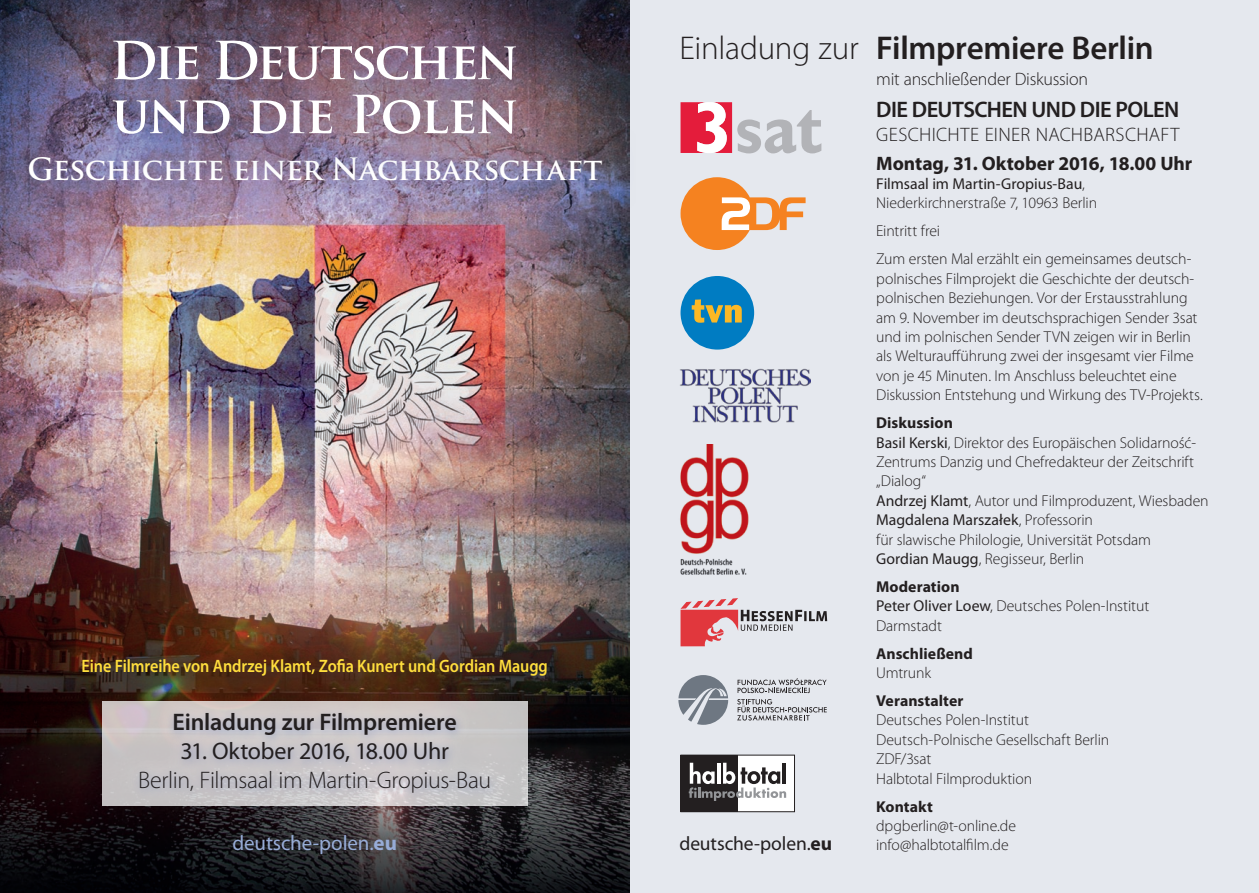
<style>
.page{position:relative;width:1259px;height:893px;background:#fff}
.page>*{position:absolute;margin:0;border:0;box-sizing:border-box;transform-origin:0 0}
.t1{font:700 51px/54px "Trajan Pro";letter-spacing:-.05em;color:#fff}
.t2{font:600 33px "Myriad Pro";letter-spacing:-.01em;color:#231f20}
.t3{font:300 33px "Myriad Pro";letter-spacing:-.01em;color:#231f20}
.t4{font:700 30px "Trajan Pro";letter-spacing:-.015em;color:#fff}
.t5{font:300 24px "Myriad Pro";letter-spacing:-.02em;color:#231f20}
.t6{font:600 24px "Myriad Pro";letter-spacing:-.01em;color:#231f20}
.t7{font:24px "Myriad Pro";letter-spacing:-.015em;color:#231f20}
.t8{font:600 22.5px "Myriad Pro";letter-spacing:-.025em;color:#231f20}
.Teil{font:21px "Myriad Pro";letter-spacing:-.005em;color:#97acd7}
.t9{font:700 19.5px "Myriad Pro";letter-spacing:-.005em;color:#231f20}
.t10{font:300 19.5px "Myriad Pro";letter-spacing:.015em;color:#231f20}
.t11{font:19.5px "Myriad Pro";letter-spacing:-.005em;color:#231f20}
.Teil-2{font:600 18px "Myriad Pro";letter-spacing:-.005em;color:#ffde3d;scale:.9 1}
.t12{font:300 18px "Myriad Pro";letter-spacing:-.01em;color:#231f20}
.t13{font:300 15.75px/19.4px "Myriad Pro";letter-spacing:-.005em;color:#231f20}
.t14{font:700 15.75px/19.4px "Myriad Pro";letter-spacing:.005em;color:#231f20}
.s1{font-weight:700}
.s2{font-weight:400}
.s3{font-weight:300}
</style>
<div class="page">
<div style="left:629px;top:0;width:630px;height:893px;background:#e5e8ee"></div>
<img style="left:0;top:0;width:629px;height:893px">
<svg style="left:0;top:107px;width:630px;height:113px;background:#81728f"></svg>
<svg style="left:62px;top:0;width:488px;height:175px;background:#76627a"></svg>
<svg style="left:62px;top:638px;width:503px;height:54px;background:#462a1b"></svg>
<svg style="left:213px;top:815px;width:199px;height:53px;background:#302e31"></svg>
<div style="left:681px;top:755px;width:113px;height:57px;background:#fff"></div>
<div style="left:680px;top:755px;width:115px;height:57px;border:1px solid #231f20"></div>
<div style="left:681px;top:755px;width:57px;height:57px;background:#231f20"></div>
<svg style="left:689px;top:763px;width:97px;height:38px"></svg>
<svg style="left:680px;top:177px;width:125px;height:73px"></svg>
<img style="left:680px;top:369px;width:130px;height:54px">
<img style="left:680px;top:444px;width:69px;height:131px">
<svg style="left:680px;top:598px;width:147px;height:48px"></svg>
<svg style="left:737px;top:699px;width:89px;height:22px"></svg>
<svg style="left:737px;top:678px;width:89px;height:15px"></svg>
<svg style="left:678px;top:675px;width:50px;height:50px"></svg>
<svg style="left:680px;top:102px;width:141px;height:51px"></svg>
<div style="left:680px;top:276px;width:74px;height:74px;background:#007cc2;border-radius:50%"></div>
<svg style="left:691px;top:299px;width:51px;height:24px"></svg>
<div style="left:102px;top:702px;width:425px;height:104px;background:linear-gradient(to bottom,#cac4c3,#c3c2c4)"></div>
<svg style="left:119px;top:692px;width:387px;height:114px;background:#bdb7b9"></svg>
<p class="t1" style="left:110px;top:34px;width:410px">Die Deutschen und die Polen</p>
<p class="t4" style="left:27px;top:150px;width:576px">Geschichte einer Nachbarschaft</p>
<p class="Teil-2" style="left:81px;top:654px;width:520px">Eine Filmreihe von Andrzej Klamt, Zofia Kunert und Gordian Maugg</p>
<p class="t6" style="left:173px;top:707px;width:286px">Einladung zur Filmpremiere</p>
<p class="t7" style="left:180px;top:736px;width:270px">31. Oktober 2016, 18.00 Uhr</p>
<p class="t5" style="left:138px;top:765px;width:355px">Berlin, Filmsaal im Martin-Gropius-Bau</p>
<p class="Teil" style="left:232px;top:830px;width:166px">deutsche-polen.<span class="s1">eu</span></p>
<p class="t3" style="left:679px;top:28px;width:181px">Einladung zur</p>
<p class="t2" style="left:876px;top:27px;width:279px">Filmpremiere Berlin</p>
<p class="t12" style="left:876px;top:68px;width:213px">mit anschließender Diskussion</p>
<p class="t8" style="left:876px;top:95px;width:305px">Die Deutschen und die Polen</p>
<p class="t10" style="left:876px;top:123px;width:305px">Geschichte einer Nachbarschaft</p>
<p class="t9" style="left:876px;top:150px;width:318px">Montag, 31. Oktober 2016, 18.00 Uhr</p>
<p class="t13" style="left:876px;top:174px;width:222px"><span class="s2">Filmsaal im Martin-Gropius-Bau</span>,<br>N iederkirchnerstraße 7, 10963 Berlin</p>
<p class="t13" style="left:876px;top:221px;width:66px">Eintritt frei</p>
<p class="t13" style="left:876px;top:249px;width:328px">Zum ersten Mal erzählt ein gemeinsames deutsch&shy;polnisches Filmprojekt die Geschichte der deutsch&shy;polnischen Beziehungen. Vor der Erstausstrahlung am 9. November im deutschsprachigen Sender 3sat und im polnischen Sender TVN zeigen wir in Berlin als Welturaufführung zwei der insgesamt vier Filme von je 45 Minuten. I m Anschluss beleuchtet eine Diskussion Entstehung und Wirkung des TV-Projekts.</p>
<p class="t13" style="left:876px;top:413px;width:334px"><span class="s1">Diskussion<br></span><span class="s2">Basil Kerski</span>, Direktor des Europäischen Solidarność-Zentrums Danzig und Chefredakteur der Zeitschrift „Dialog“<br><span class="s2">Andrzej Klamt</span>, Autor und Filmproduzent, Wiesbaden <span class="s2">Magdalena Marszałek</span>, Professorin<br>für slawische Philologie, Universität Potsdam<br><span class="s2">Gordian Maugg</span>, Regisseur, Berlin</p>
<p class="t13" style="left:876px;top:577px;width:274px"><span class="s1">Moderation<br></span><span class="s2">Peter Oliver Loew</span>, Deutsches Polen-I nstitut<br>Darmstadt</p>
<p class="t14" style="left:876px;top:643px;width:98px">Anschließend<br><span class="s3">Umtrunk</span></p>
<p class="t13" style="left:876px;top:691px;width:234px"><span class="s1">Veranstalter<br></span>Deutsches Polen-I nstitut<br>Deutsch-Polnische Gesellschaft Berlin<br>ZDF/3sat<br>Halbtotal Filmproduktion</p>
<p class="t13" style="left:876px;top:796px;width:141px"><span class="s1">Kontakt </span>dpgberlin@t-online.de</p>
<p class="t11" style="left:679px;top:832px;width:154px">deutsche-polen.<span class="s1">eu</span></p>
<p class="t13" style="left:876px;top:835px;width:134px">info@halbtotalfilm.de</p>
</div>
